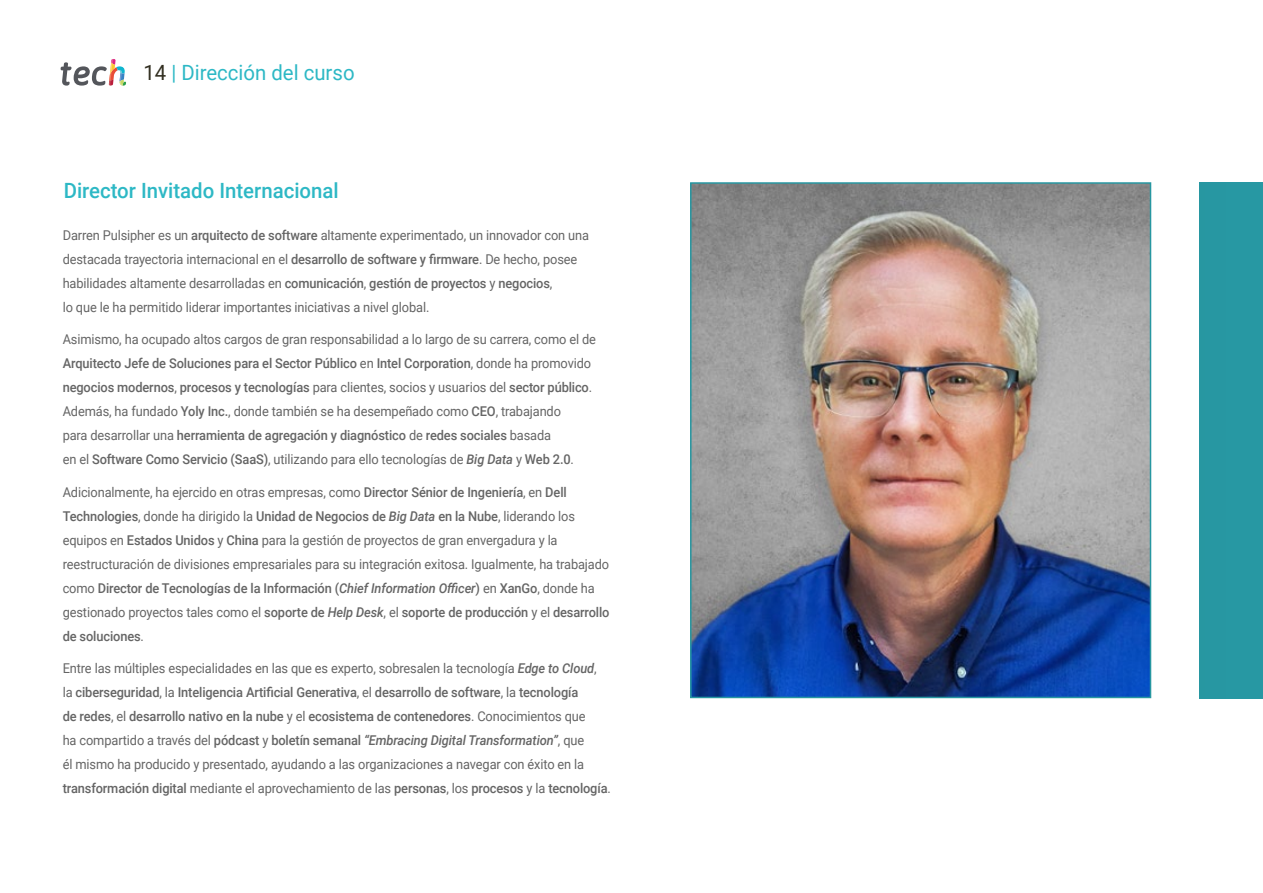
<style>
.page{position:relative;width:1263px;height:893px;background:#fff}
.page>*{position:absolute;margin:0;border:0;box-sizing:border-box;transform-origin:0 0}
.t1{font:500 21px "Roboto";color:#2db8c5}
.t2{font:21px "Roboto";color:#2db8c5}
.t3{font:13.5px/24px "Roboto";letter-spacing:-.01em;color:#656565;scale:.95 1}
.s1{color:#312e20}
.s2{font-weight:500}
.s3{font-weight:500;font-style:italic}
</style>
<div class="page">
<div style="left:1199px;top:182px;width:64px;height:516px;background:#2798a3"></div>
<img style="left:693px;top:185px;width:455px;height:510px">
<div style="left:690px;top:182px;width:461px;height:516px;border:2px solid #2797a1"></div>
<svg style="left:61px;top:59px;width:65px;height:27px"></svg>
<h1 class="t2" style="left:144px;top:57px;width:213px"><span class="s1">14</span> | Dirección del curso</h1>
<h1 class="t1" style="left:64px;top:176px;width:276px">Director Invitado Internacional</h1>
<p class="t3" style="left:63px;top:222px;width:556px">Darren Pulsipher es un <span class="s2">arquitecto de software</span> altamente experimentado, un innovador con una destacada trayectoria internacional en el <span class="s2">desarrollo de software y firmware</span>. De hecho, posee habilidades altamente desarrolladas en <span class="s2">comunicación</span>, <span class="s2">gestión de proyectos</span> y <span class="s2">negocios</span>,<br>lo que le ha permitido liderar importantes iniciativas a nivel global.</p>
<p class="t3" style="left:63px;top:327px;width:563px">Asimismo, ha ocupado altos cargos de gran responsabilidad a lo largo de su carrera, como el de <span class="s2">Arquitecto Jefe de Soluciones para el Sector Público</span> en <span class="s2">Intel Corporation</span>, donde ha promovido <span class="s2">negocios modernos</span>, <span class="s2">procesos y tecnologías</span> para clientes, socios y usuarios del <span class="s2">sector público</span>.<br>Además, ha fundado <span class="s2">Yoly Inc.</span>, donde también se ha desempeñado como <span class="s2">CEO</span>, trabajando<br>para desarrollar una <span class="s2">herramienta de agregación y diagnóstico</span> de <span class="s2">redes sociales</span> basada<br>en el <span class="s2">Software Como Servicio (SaaS)</span>, utilizando para ello tecnologías de <span class="s3">Big Data</span> y <span class="s2">Web 2.0</span>.</p>
<p class="t3" style="left:63px;top:479px;width:577px">Adicionalmente, ha ejercido en otras empresas, como <span class="s2">Director Sénior de Ingeniería</span>, en <span class="s2">Dell Technologies</span>, donde ha dirigido la <span class="s2">Unidad de Negocios de</span> <span class="s3">Big Data</span> <span class="s2">en la Nube</span>, liderando los equipos en <span class="s2">Estados Unidos</span> y <span class="s2">China</span> para la gestión de proyectos de gran envergadura y la reestructuración de divisiones empresariales para su integración exitosa. Igualmente, ha trabajado como <span class="s2">Director de Tecnologías de la Información (</span><span class="s3">Chief Information Officer</span><span class="s2">)</span> en <span class="s2">XanGo</span>, donde ha gestionado proyectos tales como el <span class="s2">soporte de</span> <span class="s3">Help Desk</span>, el <span class="s2">soporte de producción</span> y el <span class="s2">desarrollo de soluciones</span>.</p>
<p class="t3" style="left:63px;top:656px;width:578px">Entre las múltiples especialidades en las que es experto, sobresalen la tecnología <span class="s3">Edge to Cloud</span>,<br>la <span class="s2">ciberseguridad</span>, la <span class="s2">Inteligencia Artificial Generativa</span>, el <span class="s2">desarrollo de software</span>, la <span class="s2">tecnología<br>de redes</span>, el <span class="s2">desarrollo nativo en la nube</span> y el <span class="s2">ecosistema de contenedores</span>. Conocimientos que<br>ha compartido a través del <span class="s2">pódcast</span> y <span class="s2">boletín semanal</span> <span class="s3">“Embracing Digital Transformation”</span>, que<br>él mismo ha producido y presentado, ayudando a las organizaciones a navegar con éxito en la <span class="s2">transformación digital</span> mediante el aprovechamiento de las <span class="s2">personas</span>, los <span class="s2">procesos</span> y la <span class="s2">tecnología</span>.</p>
</div>
